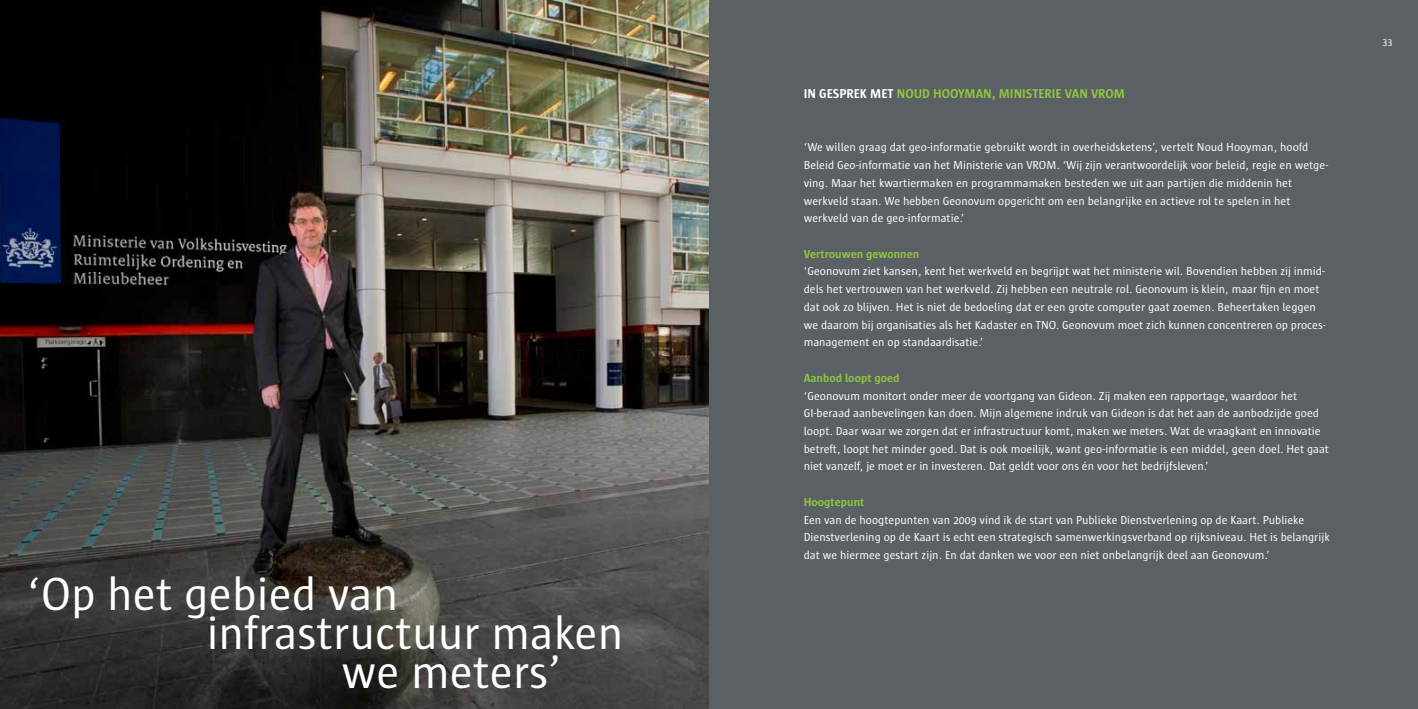
<style>
.page{position:relative;width:1418px;height:709px;background:#fff}
.page>*{position:absolute;margin:0;border:0;box-sizing:border-box;transform-origin:0 0}
.t1{font:47.5px "Sun";color:#fff}
.t2{font:700 13.12px "Sun";letter-spacing:.055em;color:#8dc63f}
.t3{font:11.88px/17.8px "Sun";color:#fff}
.t4{font:700 11.88px "Sun";color:#8dc63f}
.t5{font:10px "Sun";color:#fff}
.s1{color:#fff}
</style>
<div class="page">
<div style="left:696px;top:0;width:721px;height:709px;background:#5b6064"></div>
<img style="left:0;top:0;width:709px;height:709px">
<h1 class="t1" style="left:27px;top:569px;width:373px">‘Op het gebied van</h1>
<h1 class="t1" style="left:207px;top:608px;width:418px">infrastructuur maken</h1>
<h1 class="t1" style="left:342px;top:646px;width:222px">we meters’</h1>
<p class="t2" style="left:803px;top:87px;width:297px"><span class="s1">In gesprek met</span> Noud Hooyman, Mi nisterie van VROM</p>
<p class="t3" style="left:803px;top:139px;width:526px">‘We willen graag dat geo-informatie gebruikt wordt in overheidsketens’, vertelt Noud Hooyman, hoofd Beleid Geo-informatie van het Ministerie van VROM. ‘Wij zijn verantwoordelijk voor beleid, regie en wetge&shy;ving. Maar het kwartiermaken en programmamaken besteden we uit aan partijen die middenin het werkveld staan. We hebben Geonovum opgericht om een belangrijke en actieve rol te spelen in het werkveld van de geo-informatie.’</p>
<p class="t4" style="left:803px;top:247px;width:117px">Vertrouwen gewonnen</p>
<p class="t3" style="left:803px;top:263px;width:523px">‘Geonovum ziet kansen, kent het werkveld en begrijpt wat het ministerie wil. Bovendien hebben zij inmid&shy;dels het vertrouwen van het werkveld. Zij hebben een neutrale rol. Geonovum is klein, maar fijn en moet dat ook zo blijven. Het is niet de bedoeling dat er een grote computer gaat zoemen. Beheertaken leggen we daarom bij organisaties als het Kadaster en TNO. Geonovum moet zich kunnen concentreren op proces&shy;management en op standaardisatie.’</p>
<p class="t4" style="left:803px;top:371px;width:97px">Aanbod loopt goed</p>
<p class="t3" style="left:803px;top:387px;width:527px">‘Geonovum monitort onder meer de voortgang van Gideon. Zij maken een rapportage, waardoor het GI-beraad aanbevelingen kan doen. Mijn algemene indruk van Gideon is dat het aan de aanbodzijde goed loopt. Daar waar we zorgen dat er infrastructuur komt, maken we meters. Wat de vraagkant en innovatie betreft, loopt het minder goed. Dat is ook moeilijk, want geo-informatie is een middel, geen doel. Het gaat niet vanzelf, je moet er in investeren. Dat geldt voor ons én voor het bedrijfsleven.’</p>
<p class="t4" style="left:803px;top:495px;width:62px">Hoogtepunt</p>
<p class="t3" style="left:803px;top:511px;width:527px">Een van de hoogtepunten van 2009 vind ik de start van Publieke Dienstverlening op de Kaart. Publieke<br>Dienstverlening op de Kaart is echt een strategisch samenwerkingsverband op rijksniveau. Het is belangrijk dat we hiermee gestart zijn. En dat danken we voor een niet onbelangrijk deel aan Geonovum.’</p>
<p class="t5" style="left:1382px;top:36px;width:11px">33</p>
</div>
